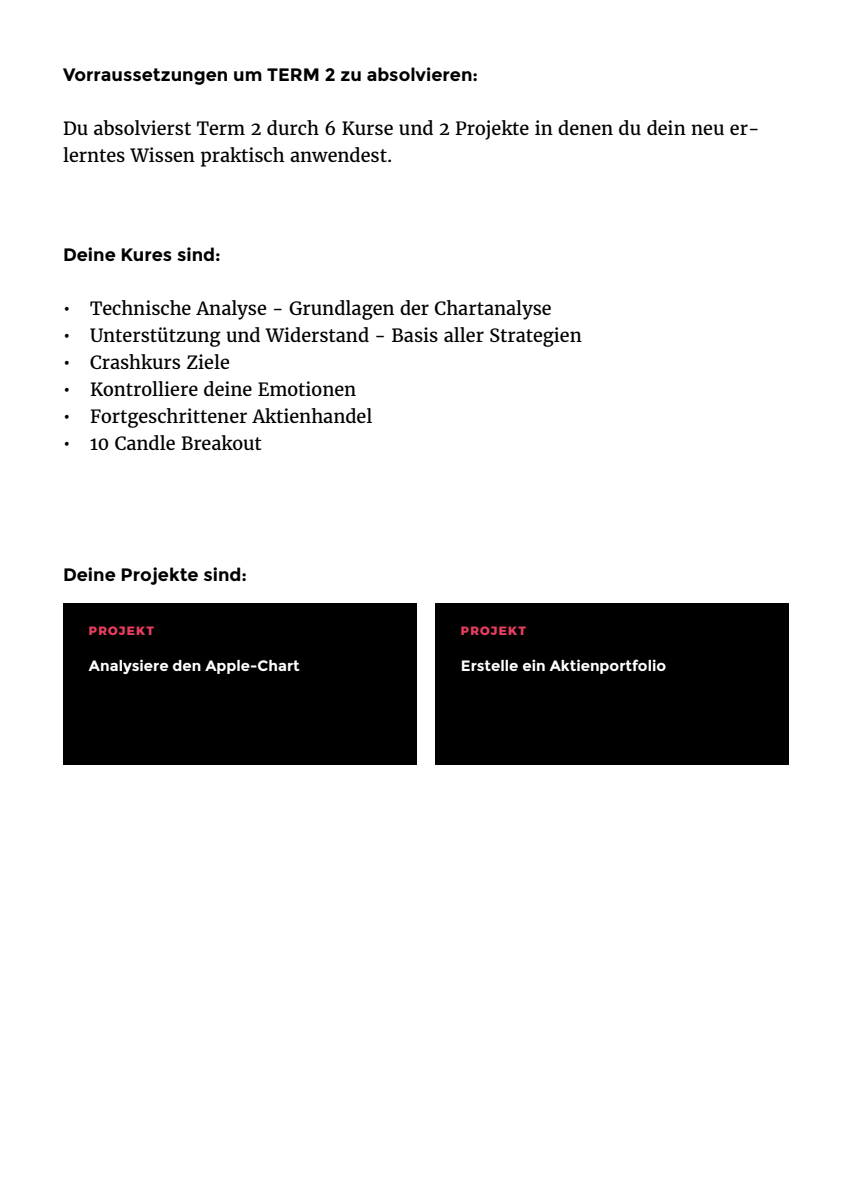
<style>
.page{position:relative;width:852px;height:1188px;background:#fff}
.page>*{position:absolute;margin:0;border:0;box-sizing:border-box;transform-origin:0 0}
.t1{font:18px/27px "Merriweather";color:#000}
.t2{font:700 18px "Montserrat";color:#000}
.t3{font:700 15px "Montserrat";color:#fff}
.t4{font:800 12px "Montserrat";letter-spacing:.1em;color:#e63d5f}
</style>
<div class="page">
<div style="left:63px;top:603px;width:354px;height:162px;background:#000"></div>
<div style="left:435px;top:603px;width:354px;height:162px;background:#000"></div>
<p class="t2" style="left:63px;top:64px;width:417px">Vorraussetzungen um TERM 2 zu absolvieren:</p>
<p class="t1" style="left:63px;top:115px;width:698px">Du absolvierst Term 2 durch 6 Kurse und 2 Projekte in denen du dein neu er&shy;lerntes Wissen praktisch anwendest.</p>
<p class="t2" style="left:63px;top:244px;width:159px">Deine Kures sind:</p>
<p class="t1" style="left:63px;top:295px;width:490px">• Technische Analyse - Grundlagen der Chartanalyse</p>
<p class="t1" style="left:63px;top:322px;width:520px">• Unterstützung und Widerstand - Basis aller Strategien</p>
<p class="t1" style="left:63px;top:349px;width:168px">• Crashkurs Ziele</p>
<p class="t1" style="left:63px;top:376px;width:295px">• Kontrolliere deine Emotionen</p>
<p class="t1" style="left:63px;top:403px;width:311px">• Fortgeschrittener Aktienhandel</p>
<p class="t1" style="left:63px;top:430px;width:200px">• 10 Candle Breakout</p>
<p class="t2" style="left:63px;top:563px;width:186px">Deine Projekte sind:</p>
<p class="t4" style="left:89px;top:620px;width:66px">PROJEKT</p>
<p class="t3" style="left:89px;top:656px;width:212px">Analysiere den Apple-Chart</p>
<p class="t4" style="left:461px;top:620px;width:66px">PROJEKT</p>
<p class="t3" style="left:461px;top:656px;width:207px">Erstelle ein Aktienportfolio</p>
</div>
